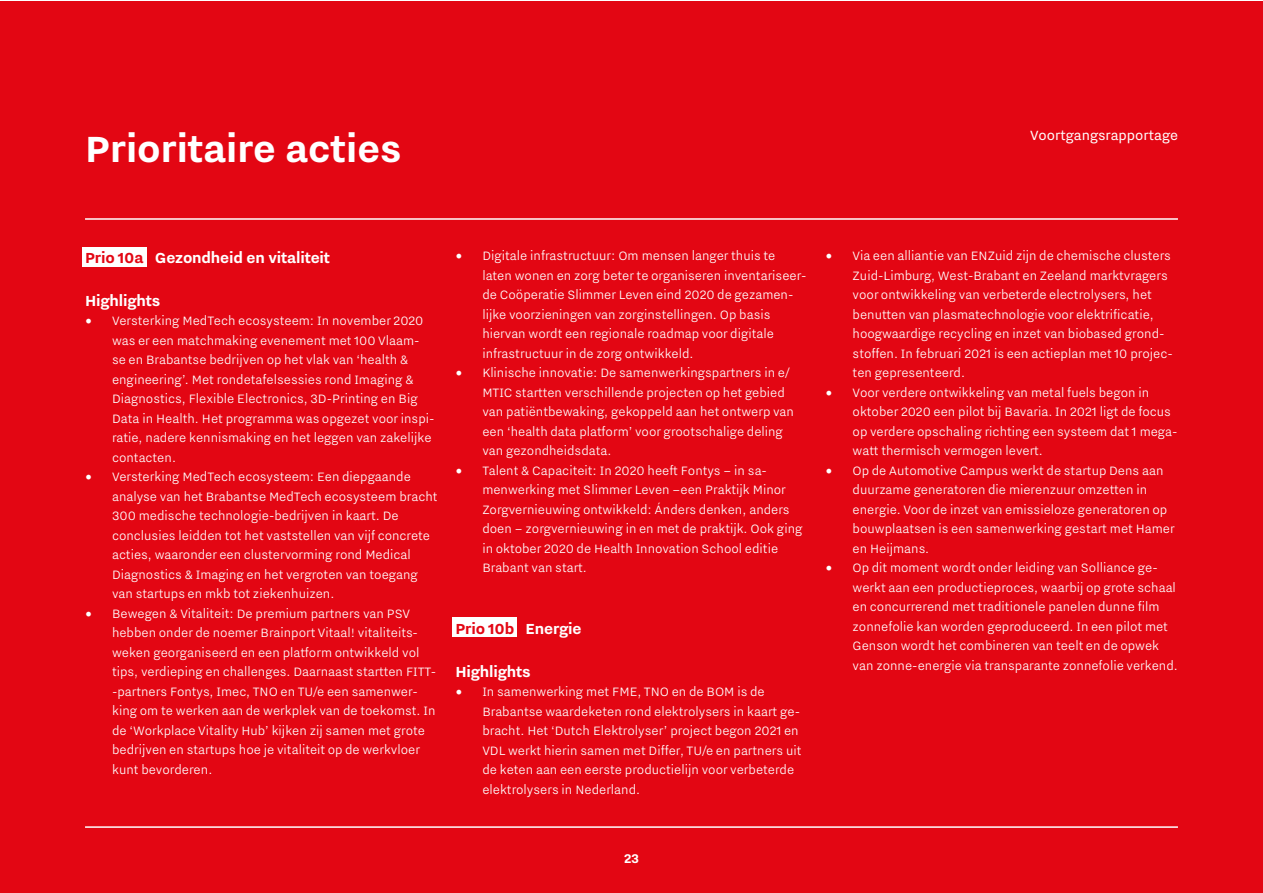
<style>
.page{position:relative;width:1263px;height:893px;background:#fff}
.page>*{position:absolute;margin:0;border:0;box-sizing:border-box;transform-origin:0 0}
.t1{font:700 45px "Nitti Eindhoven";color:#fff}
.t2{font:700 18px "Nitti Eindhoven";letter-spacing:-.01em;color:#fff}
.t3{font:700 18px "Nitti Eindhoven";letter-spacing:-.01em;color:#e30613}
.t4{font:16.5px "Nitti Eindhoven";color:#fff}
.t5{font:700 15.6px "Nitti Eindhoven";color:#fff}
.t6{font:300 15px/19.5px "Nitti Eindhoven";color:#fff}
.s1{color:#e30613}
.s2{font-family:"Minion Pro";font-weight:400;font-size:18px}
.s3{color:#fff}
</style>
<div class="page">
<div style="left:0;top:1px;width:1263px;height:891px;background:#e30613"></div>
<hr style="left:85px;top:218px;width:1093px;height:2px;background:#fff">
<hr style="left:85px;top:826px;width:1093px;height:2px;background:#fff">
<div style="left:82px;top:247px;width:65px;height:20px;background:#fff"></div>
<div style="left:452px;top:617px;width:65px;height:19px;background:#fff"></div>
<h1 class="t1" style="left:85px;top:124px;width:318px">Prioritaire acties</h1>
<p class="t4" style="left:1030px;top:127px;width:149px">Voortgangsrapportage</p>
<p class="t2" style="left:85px;top:247px;width:247px"><span class="s1">Prio 10a</span> Gezondheid en vitaliteit</p>
<p class="t2" style="left:85px;top:290px;width:77px">Highlights</p>
<p class="t6" style="left:112px;top:311px;width:324px;text-indent:-27px"><span class="s2">•</span> Versterking MedTech ecosysteem: In november 2020 was er een matchmaking evenement met 100 Vlaam&shy;se en Brabantse bedrijven op het vlak van ‘health &amp; engineering’. Met rondetafelsessies rond Imaging &amp; Diagnostics, Flexible Electronics, 3D-Printing en Big Data in Health. Het programma was opgezet voor inspi&shy;ratie, nadere kennismaking en het leggen van zakelijke contacten.</p>
<p class="t6" style="left:112px;top:467px;width:327px;text-indent:-27px"><span class="s2">•</span> Versterking MedTech ecosysteem: Een diepgaande analyse van het Brabantse MedTech ecosysteem bracht 300 medische technologie-bedrijven in kaart. De conclusies leidden tot het vaststellen van vijf concrete acties, waaronder een clustervorming rond Medical Diagnostics &amp; Imaging en het vergroten van toegang van startups en mkb tot ziekenhuizen.</p>
<p class="t6" style="left:112px;top:603px;width:326px;text-indent:-27px"><span class="s2">•</span> Bewegen &amp; Vitaliteit: De premium partners van PSV hebben onder de noemer Brainport Vitaal! vitaliteits&shy;weken georganiseerd en een platform ontwikkeld vol tips, verdieping en challenges. Daarnaast startten FITT--partners Fontys, Imec, TNO en TU/e een samenwer&shy;king om te werken aan de werkplek van de toekomst. In de ‘Workplace Vitality Hub’ kijken zij samen met grote bedrijven en startups hoe je vitaliteit op de werkvloer kunt bevorderen.</p>
<p class="t6" style="left:482px;top:246px;width:326px;text-indent:-27px"><span class="s2">•</span> Digitale infrastructuur: Om mensen langer thuis te laten wonen en zorg beter te organiseren inventariseer&shy;de Coöperatie Slimmer Leven eind 2020 de gezamen&shy;lijke voorzieningen van zorginstellingen. Op basis hiervan wordt een regionale roadmap voor digitale infrastructuur in de zorg ontwikkeld.</p>
<p class="t6" style="left:482px;top:363px;width:313px;text-indent:-27px"><span class="s2">•</span> Klinische innovatie: De samenwerkingspartners in e/ MTIC startten verschillende projecten op het gebied van patiëntbewaking, gekoppeld aan het ontwerp van een ‘health data platform’ voor grootschalige deling van gezondheidsdata.</p>
<p class="t6" style="left:482px;top:460px;width:322px;text-indent:-27px"><span class="s2">•</span> Talent &amp; Capaciteit: In 2020 heeft Fontys – in sa&shy;menwerking met Slimmer Leven –een Praktijk Minor Zorgvernieuwing ontwikkeld: Ánders denken, anders doen – zorgvernieuwing in en met de praktijk. Ook ging in oktober 2020 de Health Innovation School editie Brabant van start.</p>
<p class="t3" style="left:455px;top:618px;width:128px">Prio 10b <span class="s3">Energie</span></p>
<p class="t2" style="left:455px;top:661px;width:77px">Highlights</p>
<p class="t6" style="left:482px;top:682px;width:321px;text-indent:-27px"><span class="s2">•</span> In samenwerking met FME, TNO en de BOM is de Brabantse waardeketen rond elektrolysers in kaart ge&shy;bracht. Het ‘Dutch Elektrolyser’ project begon 2021 en VDL werkt hierin samen met Differ, TU/e en partners uit de keten aan een eerste productielijn voor verbeterde elektrolysers in Nederland.</p>
<p class="t6" style="left:853px;top:246px;width:322px;text-indent:-27px"><span class="s2">•</span> Via een alliantie van ENZuid zijn de chemische clusters Zuid-Limburg, West-Brabant en Zeeland marktvragers voor ontwikkeling van verbeterde electrolysers, het benutten van plasmatechnologie voor elektrificatie, hoogwaardige recycling en inzet van biobased grond&shy;stoffen. In februari 2021 is een actieplan met 10 projec&shy;ten gepresenteerd.</p>
<p class="t6" style="left:853px;top:382px;width:326px;text-indent:-27px"><span class="s2">•</span> Voor verdere ontwikkeling van metal fuels begon in oktober 2020 een pilot bij Bavaria. In 2021 ligt de focus op verdere opschaling richting een systeem dat 1 mega&shy;watt thermisch vermogen levert.</p>
<p class="t6" style="left:853px;top:460px;width:323px;text-indent:-27px"><span class="s2">•</span> Op de Automotive Campus werkt de startup Dens aan duurzame generatoren die mierenzuur omzetten in energie. Voor de inzet van emissieloze generatoren op bouwplaatsen is een samenwerking gestart met Hamer en Heijmans.</p>
<p class="t6" style="left:853px;top:558px;width:327px;text-indent:-27px"><span class="s2">•</span> Op dit moment wordt onder leiding van Solliance ge&shy;werkt aan een productieproces, waarbij op grote schaal en concurrerend met traditionele panelen dunne film zonnefolie kan worden geproduceerd. In een pilot met Genson wordt het combineren van teelt en de opwek van zonne-energie via transparante zonnefolie verkend.</p>
<p class="t5" style="left:624px;top:849px;width:16px">23</p>
</div>
